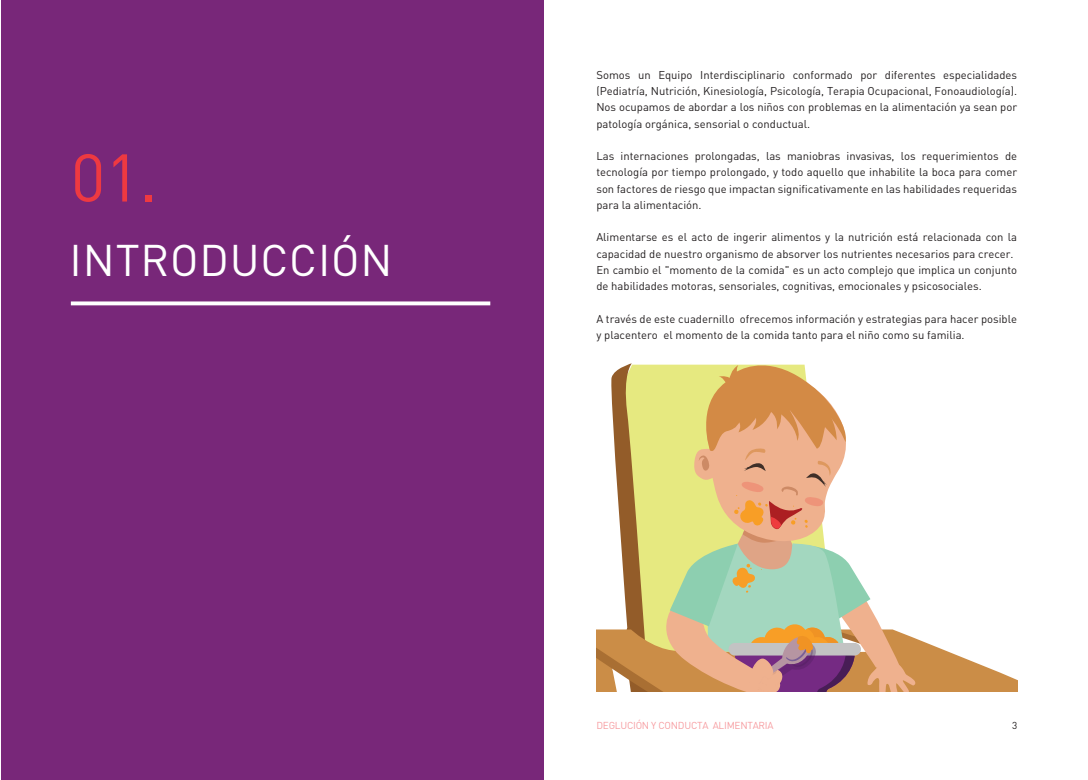
<style>
.page{position:relative;width:1088px;height:780px;background:#fff}
.page>*{position:absolute;margin:0;border:0;box-sizing:border-box;transform-origin:0 0}
.t1{font:66.25px "DIN Pro";color:#ee3941}
.t2{font:43.75px "DIN Pro";letter-spacing:.02em;color:#fff}
.t3{font:11.25px/16.2px "DIN Pro";color:#231f20;text-align:justify}
.t4{font:10px "DIN Pro";letter-spacing:-.025em;color:rgb(238 57 65/.5)}
.t5{font:10px "DIN Pro";color:#231f20}
</style>
<div class="page">
<div style="left:1px;top:0;width:542px;height:780px;background:#782779"></div>
<svg style="left:71px;top:301px;width:419px;height:4px;background:#efe5ef"></svg>
<svg style="left:596px;top:363px;width:421px;height:328px"></svg>
<h1 class="t1" style="left:71px;top:132px;width:88px">01.</h1>
<h2 class="t2" style="left:70px;top:230px;width:324px">INTRODUCCIÓN</h2>
<p class="t3" style="left:596px;top:66px;width:422px">Somos un Equipo Interdisciplinario conformado por diferentes especialidades (Pediatría, Nutrición, Kinesiología, Psicología, Terapia Ocupacional, Fonoaudiología).<br>Nos ocupamos de abordar a los niños con problemas en la alimentación ya sean por patología orgánica, sensorial o conductual.</p>
<p class="t3" style="left:596px;top:147px;width:422px">Las internaciones prolongadas, las maniobras invasivas, los requerimientos de tecnología por tiempo prolongado, y todo aquello que inhabilite la boca para comer son factores de riesgo que impactan significativamente en las habilidades requeridas para la alimentación.</p>
<p class="t3" style="left:596px;top:229px;width:422px;text-align:left">Alimentarse es el acto de ingerir alimentos y la nutrición está relacionada con la capacidad de nuestro organismo de absorver los nutrientes necesarios para crecer.<br>En cambio el "momento de la comida" es un acto complejo que implica un conjunto de habilidades motoras, sensoriales, cognitivas, emocionales y psicosociales.</p>
<p class="t3" style="left:596px;top:310px;width:422px">A través de este cuadernillo ofrecemos información y estrategias para hacer posible y placentero el momento de la comida tanto para el niño como su familia.</p>
<p class="t4" style="left:596px;top:718px;width:179px">DEGLUCIÓN Y CONDUCTA ALIMENTARIA</p>
<p class="t5" style="left:1012px;top:718px;width:7px">3</p>
</div>
